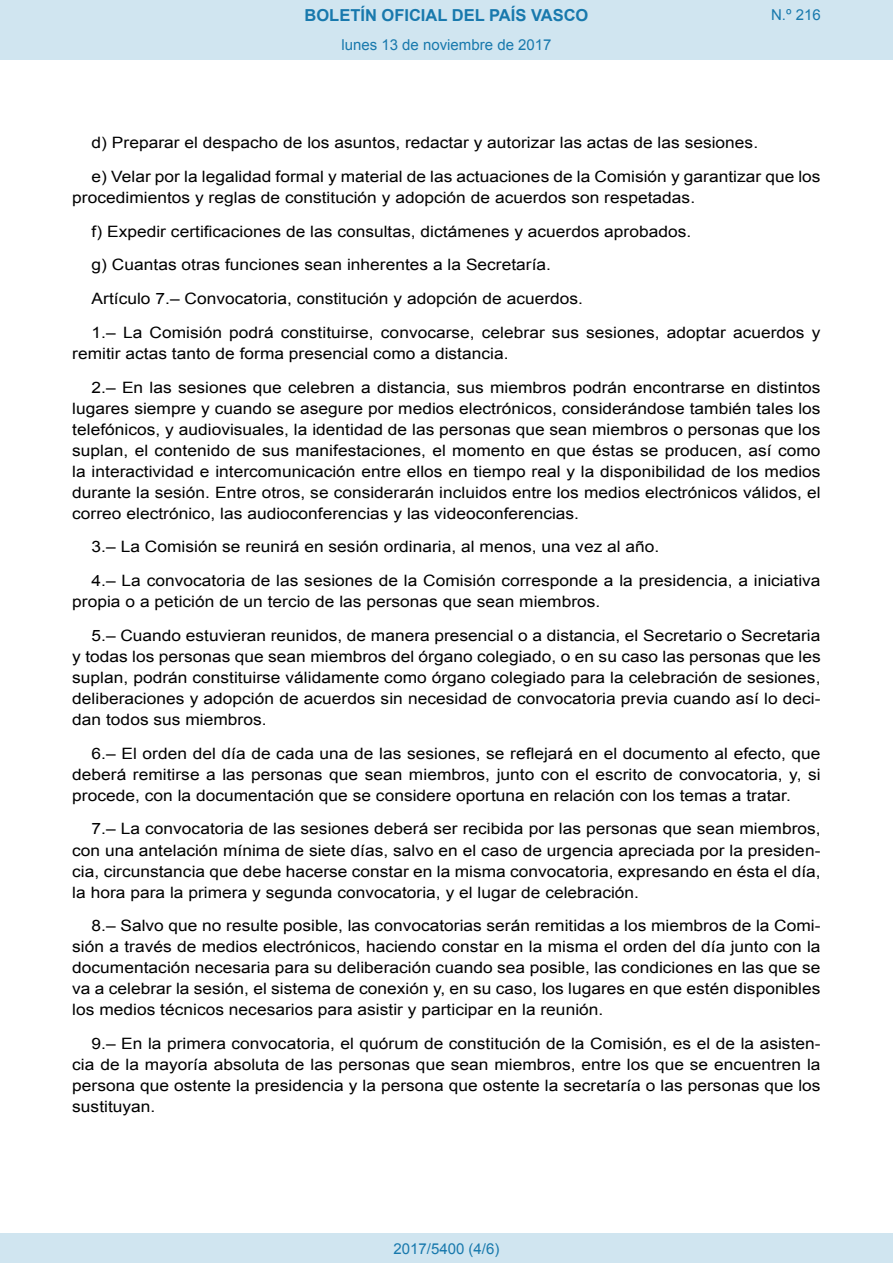
<style>
.page{position:relative;width:893px;height:1263px;background:#fff}
.page>*{position:absolute;margin:0;border:0;box-sizing:border-box;transform-origin:0 0}
.t1{font:700 16.5px "Arial";color:#1879ad}
.BOPVDetalle{font:15.6px/21px "Arial";color:#000;text-align:justify;scale:1.11 1}
.Paginacion_Centro{font:15px "Arial";color:#1879ad}
</style>
<div class="page">
<div style="left:0;top:0;width:893px;height:60px;background:#d0e5f0"></div>
<div style="left:0;top:1233px;width:893px;height:30px;background:#d0e5f0"></div>
<p class="t1" style="left:305px;top:4px;width:285px">BOLETÍN OFICIAL DEL PAÍS VASCO</p>
<p class="Paginacion_Centro" style="left:341px;top:35px;width:212px">lunes 13 de noviembre de 2017</p>
<p class="Paginacion_Centro" style="left:771px;top:5px;width:51px">N.º 216</p>
<p class="BOPVDetalle" style="left:92px;top:132px;width:602px">d) Preparar el despacho de los asuntos, redactar y autorizar las actas de las sesiones.</p>
<p class="BOPVDetalle" style="left:72px;top:166px;width:676px;text-indent:19px">e) Velar por la legalidad formal y material de las actuaciones de la Comisión y garantizar que los procedimientos y reglas de constitución y adopción de acuerdos son respetadas.</p>
<p class="BOPVDetalle" style="left:92px;top:221px;width:542px">f) Expedir certificaciones de las consultas, dictámenes y acuerdos aprobados.</p>
<p class="BOPVDetalle" style="left:92px;top:255px;width:415px">g) Cuantas otras funciones sean inherentes a la Secretaría.</p>
<p class="BOPVDetalle" style="left:92px;top:288px;width:444px">Artículo 7.– Convocatoria, constitución y adopción de acuerdos.</p>
<p class="BOPVDetalle" style="left:72px;top:322px;width:676px;text-indent:19px">1.– La Comisión podrá constituirse, convocarse, celebrar sus sesiones, adoptar acuerdos y remitir actas tanto de forma presencial como a distancia.</p>
<p class="BOPVDetalle" style="left:72px;top:377px;width:676px;text-indent:19px">2.– En las sesiones que celebren a distancia, sus miembros podrán encontrarse en distintos lugares siempre y cuando se asegure por medios electrónicos, considerándose también tales los telefónicos, y audiovisuales, la identidad de las personas que sean miembros o personas que los suplan, el contenido de sus manifestaciones, el momento en que éstas se producen, así como la interactividad e intercomunicación entre ellos en tiempo real y la disponibilidad de los medios durante la sesión. Entre otros, se considerarán incluidos entre los medios electrónicos válidos, el correo electrónico, las audioconferencias y las videoconferencias.</p>
<p class="BOPVDetalle" style="left:92px;top:537px;width:513px">3.– La Comisión se reunirá en sesión ordinaria, al menos, una vez al año.</p>
<p class="BOPVDetalle" style="left:72px;top:570px;width:676px;text-indent:19px">4.– La convocatoria de las sesiones de la Comisión corresponde a la presidencia, a iniciativa propia o a petición de un tercio de las personas que sean miembros.</p>
<p class="BOPVDetalle" style="left:72px;top:625px;width:676px;text-indent:19px">5.– Cuando estuvieran reunidos, de manera presencial o a distancia, el Secretario o Secretaria y todas los personas que sean miembros del órgano colegiado, o en su caso las personas que les suplan, podrán constituirse válidamente como órgano colegiado para la celebración de sesiones, deliberaciones y adopción de acuerdos sin necesidad de convocatoria previa cuando así lo deci&shy;dan todos sus miembros.</p>
<p class="BOPVDetalle" style="left:72px;top:743px;width:676px;text-indent:19px">6.– El orden del día de cada una de las sesiones, se reflejará en el documento al efecto, que deberá remitirse a las personas que sean miembros, junto con el escrito de convocatoria, y, si procede, con la documentación que se considere oportuna en relación con los temas a tratar.</p>
<p class="BOPVDetalle" style="left:72px;top:819px;width:676px;text-indent:19px">7.– La convocatoria de las sesiones deberá ser recibida por las personas que sean miembros, con una antelación mínima de siete días, salvo en el caso de urgencia apreciada por la presiden&shy;cia, circunstancia que debe hacerse constar en la misma convocatoria, expresando en ésta el día, la hora para la primera y segunda convocatoria, y el lugar de celebración.</p>
<p class="BOPVDetalle" style="left:72px;top:915px;width:676px;text-indent:19px">8.– Salvo que no resulte posible, las convocatorias serán remitidas a los miembros de la Comi&shy;sión a través de medios electrónicos, haciendo constar en la misma el orden del día junto con la documentación necesaria para su deliberación cuando sea posible, las condiciones en las que se va a celebrar la sesión, el sistema de conexión y, en su caso, los lugares en que estén disponibles los medios técnicos necesarios para asistir y participar en la reunión.</p>
<p class="BOPVDetalle" style="left:72px;top:1033px;width:676px;text-indent:19px">9.– En la primera convocatoria, el quórum de constitución de la Comisión, es el de la asisten&shy;cia de la mayoría absoluta de las personas que sean miembros, entre los que se encuentren la persona que ostente la presidencia y la persona que ostente la secretaría o las personas que los sustituyan.</p>
<p class="Paginacion_Centro" style="left:393px;top:1238px;width:107px">2017/5400 (4/6)</p>
</div>
